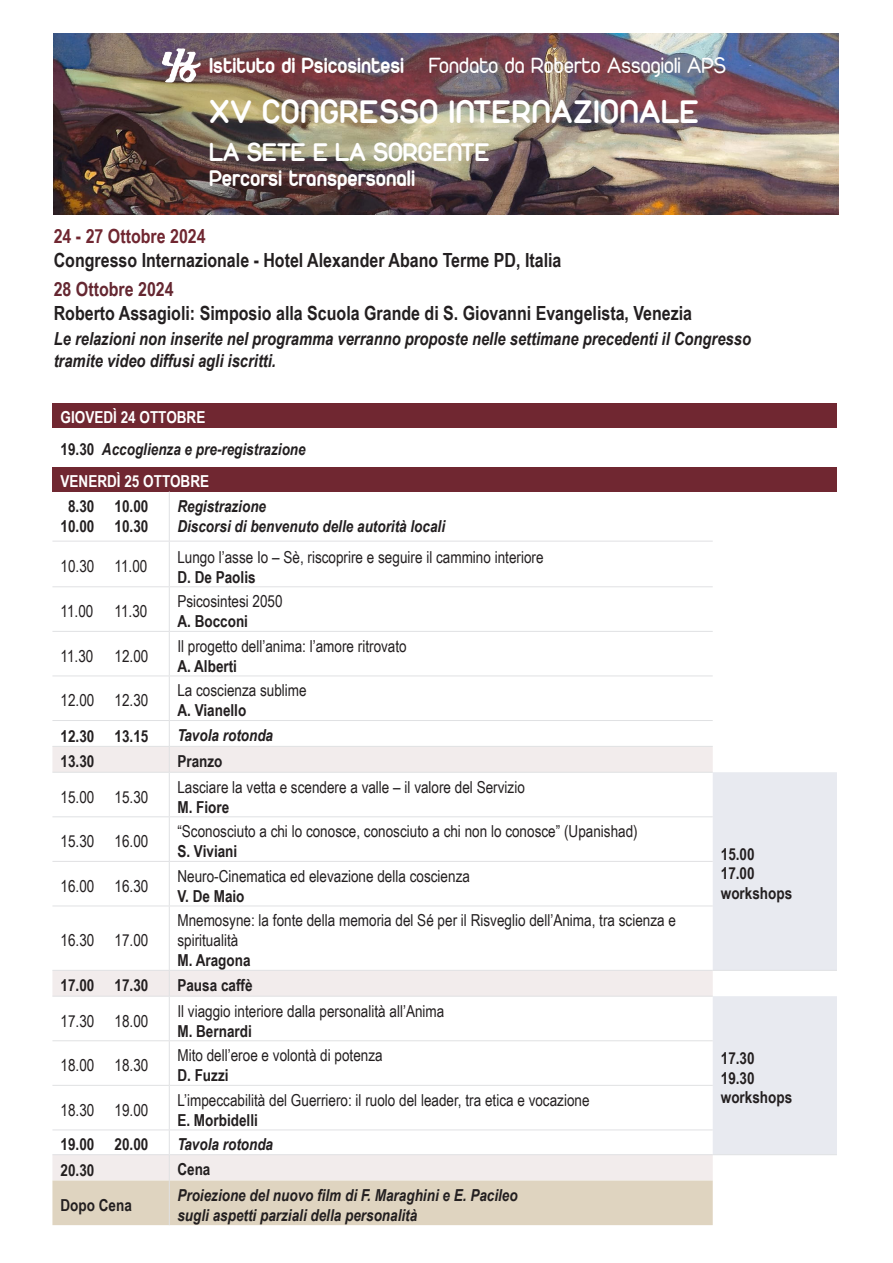
<style>
.page{position:relative;width:893px;height:1263px;background:#fff}
.page>*{position:absolute;margin:0;border:0;box-sizing:border-box;transform-origin:0 0}
.t1{font:700 34.5px "Duepuntozero";letter-spacing:.02em;color:#fff}
.t2{font:700 27px "Duepuntozero";color:#fff}
.t3{font:700 24px "Duepuntozero";color:#fff}
.t4{font:23.25px "Duepuntozero";color:#fff}
.t5{font:700 19.5px "Arial Narrow";color:#231f20}
.t6{font:700 19.5px "Arial Narrow";color:#702731}
.t7{font:700 19.5px "Arial Narrow";color:#652731}
.t8{font:italic 700 18px "Arial Narrow";color:#231f20}
.t9{font:16.5px/19.8px "Arial Narrow";color:#231f20}
.t10{font:700 16.5px "Arial Narrow";color:#231f20}
.t11{font:italic 700 16.5px "Arial Narrow";color:#231f20}
.t12{font:700 16.5px "Arial Narrow";color:#fff}
.s1{font-weight:700}
.s2{font-style:normal}
</style>
<div class="page">
<div style="left:52px;top:403px;width:785px;height:25px;background:#702731"></div>
<div style="left:52px;top:467px;width:785px;height:24px;background:#702731"></div>
<svg style="left:52px;top:747px;width:661px;height:295px"></svg>
<div style="left:713px;top:772px;width:124px;height:382px;background:#e8eaf0"></div>
<hr style="left:169px;top:491px;width:1px;height:50px;background:#e0e1e3">
<hr style="left:52px;top:541px;width:117px;height:1px;background:#e0e1e3">
<hr style="left:169px;top:541px;width:544px;height:1px;background:#e0e1e3">
<hr style="left:169px;top:541px;width:1px;height:45px;background:#e0e1e3">
<hr style="left:52px;top:586px;width:117px;height:1px;background:#e0e1e3">
<hr style="left:169px;top:586px;width:544px;height:1px;background:#e0e1e3">
<hr style="left:169px;top:587px;width:1px;height:44px;background:#e0e1e3">
<hr style="left:52px;top:631px;width:117px;height:1px;background:#e0e1e3">
<hr style="left:169px;top:631px;width:544px;height:1px;background:#e0e1e3">
<hr style="left:169px;top:632px;width:1px;height:43px;background:#e0e1e3">
<hr style="left:52px;top:675px;width:117px;height:1px;background:#e0e1e3">
<hr style="left:169px;top:675px;width:544px;height:1px;background:#e0e1e3">
<hr style="left:169px;top:676px;width:1px;height:44px;background:#e0e1e3">
<hr style="left:52px;top:720px;width:117px;height:1px;background:#e0e1e3">
<hr style="left:169px;top:720px;width:544px;height:1px;background:#e0e1e3">
<hr style="left:52px;top:746px;width:117px;height:1px;background:#e0e1e3">
<hr style="left:169px;top:746px;width:544px;height:1px;background:#e0e1e3">
<svg style="left:169px;top:721px;width:1px;height:51px"></svg>
<hr style="left:52px;top:772px;width:117px;height:1px;background:#e0e1e3">
<hr style="left:169px;top:772px;width:544px;height:1px;background:#e0e1e3">
<hr style="left:169px;top:773px;width:1px;height:43px;background:#e0e1e3">
<hr style="left:52px;top:816px;width:117px;height:1px;background:#e0e1e3">
<hr style="left:169px;top:816px;width:544px;height:1px;background:#e0e1e3">
<hr style="left:169px;top:817px;width:1px;height:44px;background:#e0e1e3">
<hr style="left:52px;top:861px;width:117px;height:1px;background:#e0e1e3">
<hr style="left:169px;top:861px;width:544px;height:1px;background:#e0e1e3">
<hr style="left:169px;top:862px;width:1px;height:43px;background:#e0e1e3">
<hr style="left:52px;top:905px;width:117px;height:1px;background:#e0e1e3">
<hr style="left:169px;top:905px;width:544px;height:1px;background:#e0e1e3">
<hr style="left:169px;top:906px;width:1px;height:64px;background:#e0e1e3">
<hr style="left:52px;top:996px;width:117px;height:1px;background:#e0e1e3">
<hr style="left:169px;top:996px;width:544px;height:1px;background:#e0e1e3">
<hr style="left:169px;top:996px;width:1px;height:44px;background:#e0e1e3">
<hr style="left:52px;top:1040px;width:117px;height:1px;background:#e0e1e3">
<hr style="left:169px;top:1040px;width:544px;height:1px;background:#e0e1e3">
<hr style="left:169px;top:1041px;width:1px;height:44px;background:#e0e1e3">
<hr style="left:52px;top:1085px;width:117px;height:1px;background:#e0e1e3">
<hr style="left:169px;top:1085px;width:544px;height:1px;background:#e0e1e3">
<hr style="left:169px;top:1086px;width:1px;height:43px;background:#e0e1e3">
<hr style="left:52px;top:1129px;width:117px;height:1px;background:#e0e1e3">
<hr style="left:169px;top:1129px;width:544px;height:1px;background:#e0e1e3">
<hr style="left:52px;top:970px;width:117px;height:1px;background:#e0e1e3">
<hr style="left:169px;top:970px;width:544px;height:1px;background:#e0e1e3">
<svg style="left:169px;top:971px;width:1px;height:25px"></svg>
<svg style="left:52px;top:1130px;width:661px;height:95px"></svg>
<hr style="left:169px;top:1180px;width:1px;height:45px;background:#e0e1e3">
<hr style="left:713px;top:970px;width:124px;height:1px;background:#e0e1e3">
<hr style="left:713px;top:1154px;width:124px;height:1px;background:#e0e1e3">
<img style="left:54px;top:33px;width:785px;height:182px">
<svg style="left:162px;top:48px;width:39px;height:35px"></svg>
<p class="t4" style="left:209px;top:53px;width:519px"><span class="s1">Istituto di Psicosintesi</span> Fondato da Roberto Assagioli APS</p>
<p class="t1" style="left:209px;top:92px;width:491px">XV CONGRESSO INTERNAZIONALE</p>
<p class="t2" style="left:209px;top:137px;width:282px">LA SETE E LA SORGENTE</p>
<p class="t3" style="left:209px;top:165px;width:208px">Percorsi transpersonali</p>
<p class="t6" style="left:54px;top:222px;width:153px">24 - 27 Ottobre 2024</p>
<p class="t5" style="left:54px;top:246px;width:509px">Congresso Internazionale - Hotel Alexander Abano Terme PD, Italia</p>
<p class="t7" style="left:54px;top:274px;width:121px">28 Ottobre 2024</p>
<p class="t5" style="left:54px;top:298px;width:640px">Roberto Assagioli: Simposio alla Scuola Grande di S. Giovanni Evangelista, Venezia</p>
<p class="t8" style="left:54px;top:325px;width:699px">Le relazioni non inserite nel programma verranno proposte nelle settimane precedenti il Congresso</p>
<p class="t8" style="left:54px;top:347px;width:224px">tramite video diffusi agli iscritti.</p>
<p class="t12" style="left:61px;top:405px;width:146px">GIOVEDÌ 24 OTTOBRE</p>
<p class="t11" style="left:61px;top:437px;width:247px"><span class="s2">19.30</span> Accoglienza e pre-registrazione</p>
<p class="t12" style="left:61px;top:469px;width:150px">VENERDÌ 25 OTTOBRE</p>
<p class="t10" style="left:68px;top:494px;width:82px">8.30 10.00</p>
<p class="t10" style="left:61px;top:513px;width:89px">10.00 10.30</p>
<p class="t11" style="left:177px;top:494px;width:90px">Registrazione</p>
<p class="t11" style="left:177px;top:513px;width:269px">Discorsi di benvenuto delle autorità locali</p>
<p class="t9" style="left:61px;top:556px;width:88px">10.30 11.00</p>
<p class="t9" style="left:61px;top:601px;width:34px">11.00</p>
<p class="t9" style="left:115px;top:601px;width:34px">11.30</p>
<p class="t9" style="left:61px;top:645px;width:34px">11.30</p>
<p class="t9" style="left:115px;top:645px;width:35px">12.00</p>
<p class="t9" style="left:61px;top:690px;width:89px">12.00 12.30</p>
<p class="t9" style="left:177px;top:546px;width:368px">Lungo l’asse Io – Sè, riscoprire e seguire il cammino interiore</p>
<p class="t10" style="left:177px;top:564px;width:80px">D. De Paolis</p>
<p class="t9" style="left:177px;top:591px;width:107px">Psicosintesi 2050</p>
<p class="t10" style="left:177px;top:609px;width:72px">A. Bocconi</p>
<p class="t9" style="left:177px;top:635px;width:231px">Il progetto dell’anima: l’amore ritrovato</p>
<p class="t10" style="left:177px;top:653px;width:61px">A. Alberti</p>
<p class="t9" style="left:177px;top:680px;width:131px">La coscienza sublime</p>
<p class="t10" style="left:177px;top:698px;width:70px">A. Vianello</p>
<p class="t10" style="left:61px;top:723px;width:89px">12.30 13.15</p>
<p class="t11" style="left:177px;top:723px;width:97px">Tavola rotonda</p>
<p class="t10" style="left:61px;top:749px;width:35px">13.30</p>
<p class="t10" style="left:177px;top:749px;width:47px">Pranzo</p>
<p class="t9" style="left:61px;top:786px;width:89px">15.00 15.30</p>
<p class="t9" style="left:177px;top:776px;width:349px">Lasciare la vetta e scendere a valle – il valore del Servizio</p>
<p class="t10" style="left:177px;top:794px;width:53px">M. Fiore</p>
<p class="t9" style="left:61px;top:831px;width:89px">15.30 16.00</p>
<p class="t9" style="left:61px;top:875px;width:89px">16.00 16.30</p>
<p class="t9" style="left:61px;top:930px;width:89px">16.30 17.00</p>
<p class="t9" style="left:177px;top:821px;width:462px">“Sconosciuto a chi lo conosce, conosciuto a chi non lo conosce” (Upanishad)</p>
<p class="t10" style="left:177px;top:839px;width:61px">S. Viviani</p>
<p class="t9" style="left:177px;top:865px;width:294px">Neuro-Cinematica ed elevazione della coscienza</p>
<p class="t10" style="left:177px;top:883px;width:69px">V. De Maio</p>
<p class="t9" style="left:177px;top:910px;width:500px">Mnemosyne: la fonte della memoria del Sé per il Risveglio dell’Anima, tra scienza e spiritualità</p>
<p class="t10" style="left:177px;top:948px;width:75px">M. Aragona</p>
<p class="t10" style="left:61px;top:973px;width:89px">17.00 17.30</p>
<p class="t10" style="left:177px;top:972px;width:77px">Pausa caffè</p>
<p class="t9" style="left:61px;top:1010px;width:89px">17.30 18.00</p>
<p class="t9" style="left:177px;top:1000px;width:268px">Il viaggio interiore dalla personalità all’Anima</p>
<p class="t10" style="left:177px;top:1018px;width:76px">M. Bernardi</p>
<p class="t9" style="left:61px;top:1055px;width:89px">18.00 18.30</p>
<p class="t9" style="left:61px;top:1099px;width:89px">18.30 19.00</p>
<p class="t9" style="left:177px;top:1045px;width:207px">Mito dell’eroe e volontà di potenza</p>
<p class="t10" style="left:177px;top:1063px;width:53px">D. Fuzzi</p>
<p class="t9" style="left:177px;top:1089px;width:414px">L’impeccabilità del Guerriero: il ruolo del leader, tra etica e vocazione</p>
<p class="t10" style="left:177px;top:1107px;width:82px">E. Morbidelli</p>
<p class="t10" style="left:61px;top:1132px;width:89px">19.00 20.00</p>
<p class="t11" style="left:177px;top:1132px;width:97px">Tavola rotonda</p>
<p class="t10" style="left:61px;top:1157px;width:35px">20.30</p>
<p class="t10" style="left:177px;top:1157px;width:35px">Cena</p>
<p class="t10" style="left:61px;top:1193px;width:73px">Dopo Cena</p>
<p class="t11" style="left:177px;top:1183px;width:342px">Proiezione del nuovo film di F. Maraghini e E. Pacileo</p>
<p class="t11" style="left:177px;top:1202px;width:241px">sugli aspetti parziali della personalità</p>
<p class="t10" style="left:721px;top:841px;width:35px">15.00</p>
<p class="t10" style="left:721px;top:861px;width:35px">17.00</p>
<p class="t10" style="left:721px;top:881px;width:73px">workshops</p>
<p class="t10" style="left:721px;top:1045px;width:35px">17.30</p>
<p class="t10" style="left:721px;top:1065px;width:35px">19.30</p>
<p class="t10" style="left:721px;top:1085px;width:73px">workshops</p>
</div>
